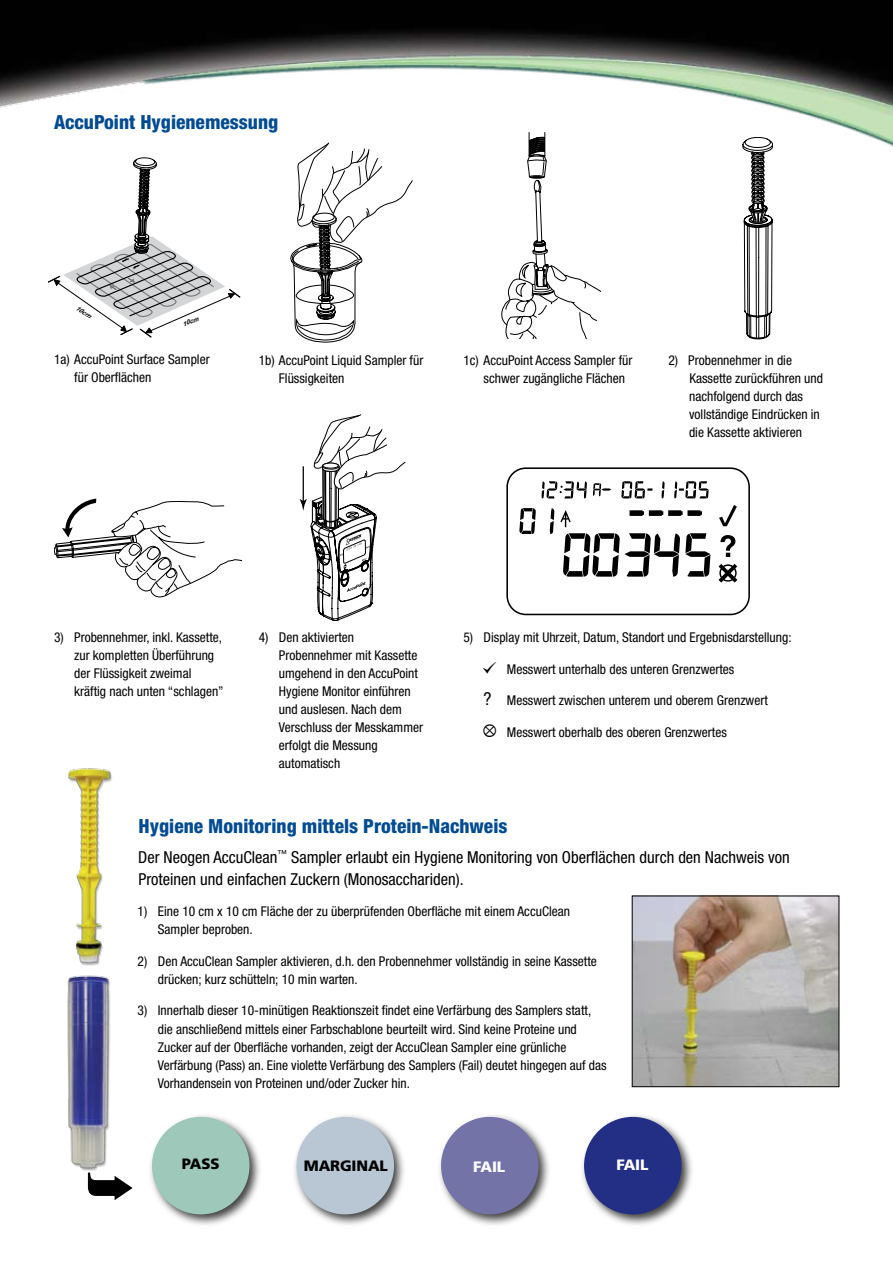
<style>
.page{position:relative;width:893px;height:1263px;background:#fff}
.page>*{position:absolute;margin:0;border:0;box-sizing:border-box;transform-origin:0 0}
.t1{font:800 condensed 19.5px "Helvetica Neue";color:#004b91}
.t2{font:condensed 16.5px/22.5px "Helvetica Neue";color:#000}
.t3{font:900 15px "Frutiger";letter-spacing:-.01em;color:#000}
.t4{font:900 15px "Frutiger";letter-spacing:-.01em;color:#fff}
.t5{font:condensed 13.5px/18px "Helvetica Neue";color:#000}
.t6{font:italic 700 6.3px "Arial";color:#000;scale:1.05 1}
.t7{font:italic 700 6.3px "Arial";color:#000;scale:1.07 1}
.s1{font-size:18px}
</style>
<div class="page">
<img style="left:0;top:0;width:893px;height:158px">
<svg style="left:48px;top:158px;width:192px;height:180px"></svg>
<svg style="left:290px;top:142px;width:123px;height:201px"></svg>
<svg style="left:501px;top:132px;width:100px;height:206px"></svg>
<svg style="left:743px;top:137px;width:30px;height:202px"></svg>
<svg style="left:54px;top:499px;width:188px;height:98px"></svg>
<svg style="left:300px;top:414px;width:106px;height:207px"></svg>
<svg style="left:550px;top:508px;width:4px;height:26px"></svg>
<svg style="left:519px;top:508px;width:17px;height:26px"></svg>
<svg style="left:593px;top:483px;width:18px;height:13px"></svg>
<svg style="left:661px;top:481px;width:4px;height:17px"></svg>
<svg style="left:621px;top:481px;width:31px;height:17px"></svg>
<svg style="left:674px;top:481px;width:35px;height:17px"></svg>
<svg style="left:560px;top:510px;width:11px;height:17px"></svg>
<svg style="left:720px;top:535px;width:15px;height:22px"></svg>
<svg style="left:718px;top:564px;width:19px;height:19px"></svg>
<svg style="left:719px;top:505px;width:18px;height:21px"></svg>
<svg style="left:629px;top:510px;width:73px;height:6px"></svg>
<div style="left:506px;top:467px;width:244px;height:148px;border:2px solid #000;border-radius:19px"></div>
<svg style="left:563px;top:533px;width:147px;height:44px"></svg>
<svg style="left:541px;top:481px;width:46px;height:17px"></svg>
<img style="left:67px;top:768px;width:45px;height:403px">
<div style="left:147px;top:1112px;width:116px;height:116px;background:#000;opacity:.75"></div>
<div style="left:152px;top:1117px;width:98px;height:97px;background:#9dc8ba;border-radius:50%"></div>
<div style="left:292px;top:1112px;width:116px;height:116px;background:#000;opacity:.75"></div>
<div style="left:297px;top:1117px;width:97px;height:97px;background:#b9c7d4;border-radius:50%"></div>
<div style="left:436px;top:1112px;width:116px;height:116px;background:#000;opacity:.75"></div>
<div style="left:441px;top:1117px;width:98px;height:97px;background:#7373a8;border-radius:50%"></div>
<div style="left:579px;top:1112px;width:116px;height:116px;background:#000;opacity:.75"></div>
<div style="left:584px;top:1117px;width:98px;height:97px;background:#232f84;border-radius:50%"></div>
<svg style="left:88px;top:1172px;width:45px;height:28px"></svg>
<img style="left:634px;top:898px;width:203px;height:187px">
<div style="left:632px;top:896px;width:207px;height:191px;border:1px solid #000"></div>
<h1 class="t1" style="left:54px;top:110px;width:226px">AccuPoint Hygienemessung</h1>
<p class="t7" style="left:78px;top:304px;width:18px;rotate:35deg">10cm</p>
<p class="t5" style="left:74px;top:350px;width:137px;text-indent:-20px">1a) AccuPoint Surface Sampler für Oberflächen</p>
<p class="t5" style="left:279px;top:351px;width:146px;text-indent:-20px">1b) AccuPoint Liquid Sampler für<br>Flüssigkeiten</p>
<p class="t5" style="left:484px;top:351px;width:150px;text-indent:-20px">1c) AccuPoint Access Sampler für schwer zugängliche Flächen</p>
<p class="t5" style="left:689px;top:351px;width:135px;text-indent:-21px">2) Probennehmer in die<br>Kassette zurückführen und nachfolgend durch das vollständige Eindrücken in die Kassette aktivieren</p>
<p class="t6" style="left:181px;top:321px;width:18px;rotate:-23deg">10cm</p>
<p class="t5" style="left:74px;top:628px;width:151px;text-indent:-20px">3) Probennehmer, inkl. Kassette, zur kompletten Überführung der Flüssigkeit zweimal kräftig nach unten “schlagen”</p>
<p class="t5" style="left:279px;top:628px;width:146px;text-indent:-20px">4) Den aktivierten<br>Probennehmer mit Kassette umgehend in den AccuPoint<br>Hygiene Monitor einführen und auslesen. Nach dem<br>Verschluss der Messkammer erfolgt die Messung automatisch</p>
<p class="t5" style="left:463px;top:628px;width:330px">5) Display mit Uhrzeit, Datum, Standort und Ergebnisdarstellung:</p>
<p class="t5" style="left:507px;top:660px;width:229px">Messwert unterhalb des unteren Grenzwertes</p>
<p class="t5" style="left:484px;top:691px;width:286px"><span class="s1">?</span> Messwert zwischen unterem und oberem Grenzwert</p>
<p class="t5" style="left:507px;top:723px;width:221px">Messwert oberhalb des oberen Grenzwertes</p>
<h1 class="t1" style="left:139px;top:814px;width:370px">Hygiene Monitoring mittels Protein-Nachweis</h1>
<p class="t2" style="left:138px;top:845px;width:653px">Der Neogen AccuClean<sup>™</sup> Sampler erlaubt ein Hygiene Monitoring von Oberflächen durch den Nachweis von<br>Proteinen und einfachen Zuckern (Monosacchariden).</p>
<p class="t5" style="left:158px;top:903px;width:414px;text-indent:-20px">1) Eine 10 cm x 10 cm Fläche der zu überprüfenden Oberfläche mit einem AccuClean<br>Sampler beproben.</p>
<p class="t5" style="left:158px;top:952px;width:440px;text-indent:-20px">2) Den AccuClean Sampler aktivieren, d.h. den Probennehmer vollständig in seine Kassette drücken; kurz schütteln; 10 min warten.</p>
<p class="t5" style="left:158px;top:1002px;width:450px;text-indent:-20px">3) Innerhalb dieser 10-minütigen Reaktionszeit findet eine Verfärbung des Samplers statt, die anschließend mittels einer Farbschablone beurteilt wird. Sind keine Proteine und Zucker auf der Oberfläche vorhanden, zeigt der AccuClean Sampler eine grünliche Verfärbung (Pass) an. Eine violette Verfärbung des Samplers (Fail) deutet hingegen auf das Vorhandensein von Proteinen und/oder Zucker hin.</p>
<p class="t3" style="left:182px;top:1155px;width:39px">PASS</p>
<p class="t3" style="left:304px;top:1156px;width:85px">MARGINAL</p>
<p class="t4" style="left:473px;top:1157px;width:34px">FAIL</p>
<p class="t4" style="left:616px;top:1155px;width:34px">FAIL</p>
</div>
